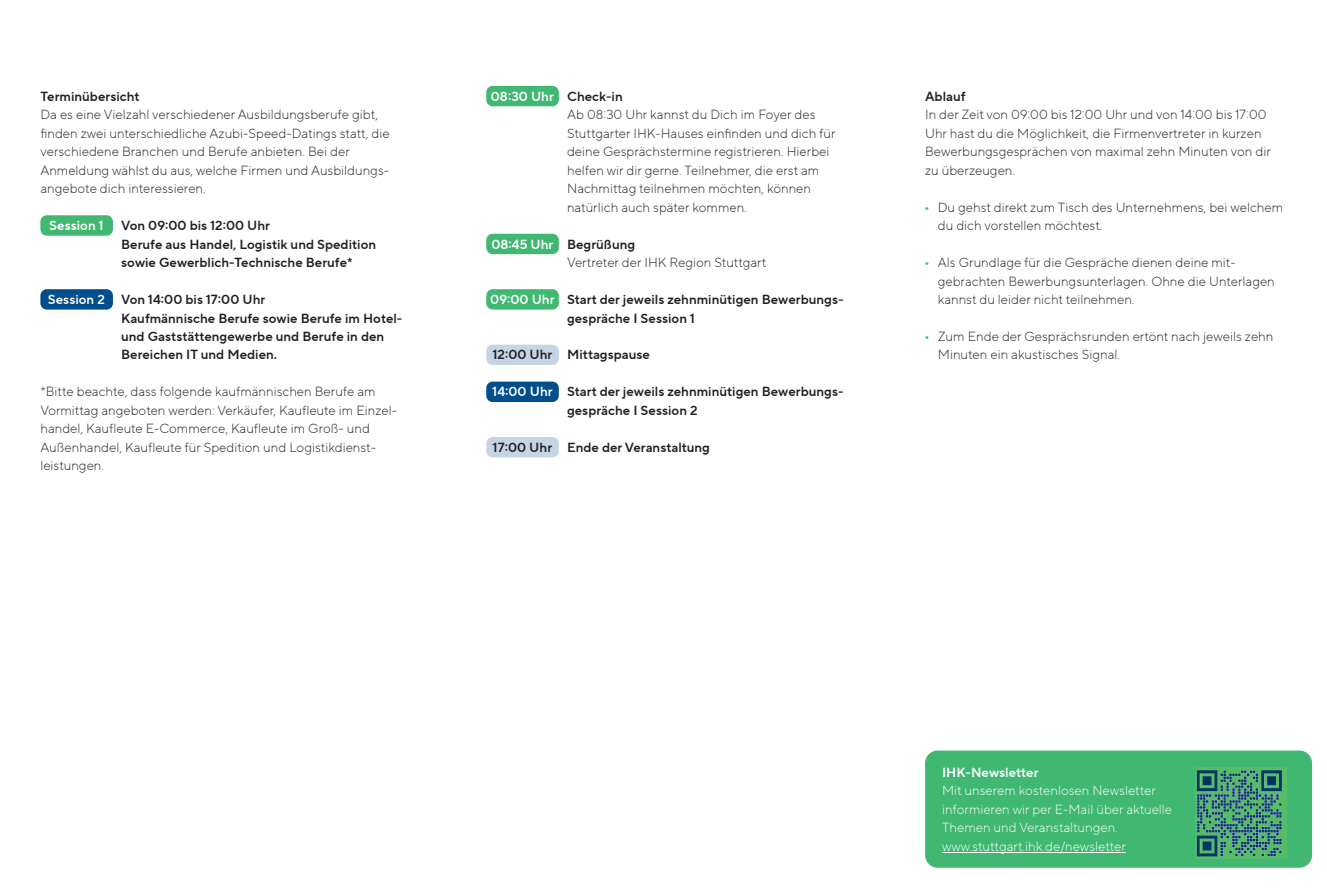
<style>
.page{position:relative;width:1327px;height:893px;background:#fff}
.page>*{position:absolute;margin:0;border:0;box-sizing:border-box;transform-origin:0 0}
.Fließtext{font:300 13.2px/18.5px "TT Norms Pro";letter-spacing:.005em;color:#231f20}
.Fließtext__halbe_Lee{font:300 13.2px/18.5px "TT Norms Pro";letter-spacing:.005em;color:#231f20}
.Fließtext__halbe_Lee-2{font:13.2px/18.5px "TT Norms Pro Dm Bd";letter-spacing:.005em;color:#231f20}
.Fließtext_weiß{font:300 13.2px/18.5px "TT Norms Pro";letter-spacing:.005em;color:#fff}
.Zeitbutton_Programm{font:13.2px "TT Norms Pro Dm Bd";letter-spacing:.005em;color:#fff}
.Fließtext-2{font:13.2px "TT Norms Pro Dm Bd";letter-spacing:.005em;color:#231f20}
.Zeitbutton_Programm-2{font:13.2px "TT Norms Pro Dm Bd";letter-spacing:.005em;color:#231f20}
.s1{font-family:"TT Norms Pro Dm Bd";font-weight:400}
.s2{font-family:"Myriad Pro";font-weight:400;color:#40b872}
</style>
<div class="page">
<div style="left:486px;top:86px;width:73px;height:20px;background:#40b872;border-radius:6px"></div>
<div style="left:486px;top:234px;width:73px;height:20px;background:#40b872;border-radius:6px"></div>
<div style="left:486px;top:289px;width:73px;height:21px;background:#40b872;border-radius:6px"></div>
<div style="left:486px;top:345px;width:73px;height:20px;background:#c5d5e5;border-radius:6px"></div>
<div style="left:486px;top:382px;width:73px;height:20px;background:#004f8c;border-radius:6px"></div>
<div style="left:486px;top:437px;width:73px;height:20px;background:#c5d5e5;border-radius:6px"></div>
<div style="left:40px;top:215px;width:73px;height:21px;background:#40b872;border-radius:6px"></div>
<div style="left:40px;top:289px;width:73px;height:21px;background:#004f8c;border-radius:6px"></div>
<div style="left:925px;top:750px;width:387px;height:118px;background:#40b872;border-radius:13px"></div>
<hr style="left:942px;top:852px;width:183px;height:1px;background:#fff">
<img style="left:1195px;top:768px;width:91px;height:90px">
<p class="Fließtext-2" style="left:40px;top:86px;width:101px">Terminübersicht</p>
<p class="Fließtext" style="left:40px;top:105px;width:339px">Da es eine Vielzahl verschiedener Ausbildungsberufe gibt,</p>
<p class="Fließtext" style="left:40px;top:124px;width:351px">finden zwei unterschiedliche Azubi-Speed-Datings statt, die verschiedene Branchen und Berufe anbieten. Bei der</p>
<p class="Fließtext" style="left:40px;top:161px;width:350px">Anmeldung wählst du aus, welche Firmen und Ausbildungs-</p>
<p class="Fließtext" style="left:40px;top:179px;width:167px">angebote dich interessieren.</p>
<p class="Zeitbutton_Programm" style="left:49px;top:216px;width:56px">Session 1</p>
<p class="Fließtext__halbe_Lee-2" style="left:121px;top:216px;width:256px">Von 09:00 bis 12:00 Uhr<br>Berufe aus Handel, Logistik und Spedition sowie Gewerblich-Technische Berufe*</p>
<p class="Zeitbutton_Programm" style="left:48px;top:290px;width:58px">Session 2</p>
<p class="Fließtext__halbe_Lee-2" style="left:121px;top:290px;width:283px">Von 14:00 bis 17:00 Uhr<br>Kaufmännische Berufe sowie Berufe im Hotel&shy;und Gaststättengewerbe und Berufe in den Bereichen IT und Medien.</p>
<p class="Fließtext" style="left:40px;top:382px;width:337px">*Bitte beachte, dass folgende kaufmännischen Berufe am</p>
<p class="Fließtext" style="left:40px;top:401px;width:358px">Vormittag angeboten werden: Verkäufer, Kaufleute im Einzel&shy;handel, Kaufleute E-Commerce, Kaufleute im Groß- und<br>Außenhandel, Kaufleute für Spedition und Logistikdienst-</p>
<p class="Fließtext" style="left:40px;top:456px;width:65px">leistungen.</p>
<p class="Zeitbutton_Programm" style="left:491px;top:86px;width:64px">08:30 Uhr</p>
<p class="Fließtext__halbe_Lee" style="left:567px;top:87px;width:270px"><span class="s1">Check-in<br></span>Ab 08:30 Uhr kannst du Dich im Foyer des Stuttgarter IHK-Hauses einfinden und dich für deine Gesprächstermine registrieren. Hierbei helfen wir dir gerne. Teilnehmer, die erst am Nachmittag teilnehmen möchten, können natürlich auch später kommen.</p>
<p class="Zeitbutton_Programm" style="left:491px;top:234px;width:64px">08:45 Uhr</p>
<p class="Fließtext__halbe_Lee" style="left:567px;top:235px;width:201px"><span class="s1">Begrüßung<br></span>Vertreter der IHK Region Stuttgart</p>
<p class="Zeitbutton_Programm" style="left:490px;top:290px;width:66px">09:00 Uhr</p>
<p class="Fließtext__halbe_Lee-2" style="left:567px;top:290px;width:278px">Start der jeweils zehnminütigen Bewerbungs&shy;gespräche I Session 1</p>
<p class="Zeitbutton_Programm-2" style="left:492px;top:345px;width:62px">12:00 Uhr</p>
<p class="Fließtext__halbe_Lee-2" style="left:567px;top:346px;width:84px">Mittagspause</p>
<p class="Zeitbutton_Programm" style="left:492px;top:382px;width:62px">14:00 Uhr</p>
<p class="Fließtext__halbe_Lee-2" style="left:567px;top:383px;width:278px">Start der jeweils zehnminütigen Bewerbungs&shy;gespräche I Session 2</p>
<p class="Zeitbutton_Programm-2" style="left:493px;top:438px;width:61px">17:00 Uhr</p>
<p class="Fließtext__halbe_Lee-2" style="left:567px;top:438px;width:144px">Ende der Veranstaltung</p>
<p class="Fließtext-2" style="left:925px;top:86px;width:42px">Ablauf</p>
<p class="Fließtext" style="left:925px;top:105px;width:347px">In der Zeit von 09:00 bis 12:00 Uhr und von 14:00 bis 17:00<br>Uhr hast du die Möglichkeit, die Firmenvertreter in kurzen Bewerbungsgesprächen von maximal zehn Minuten von dir zu überzeugen.</p>
<p class="Fließtext__halbe_Lee" style="left:938px;top:198px;width:347px;text-indent:-13px"><span class="s2">•</span> Du gehst direkt zum Tisch des Unternehmens, bei welchem du dich vorstellen möchtest.</p>
<p class="Fließtext__halbe_Lee" style="left:938px;top:253px;width:338px;text-indent:-13px"><span class="s2">•</span> Als Grundlage für die Gespräche dienen deine mit&shy;gebrachten Bewerbungsunterlagen. Ohne die Unterlagen kannst du leider nicht teilnehmen.</p>
<p class="Fließtext__halbe_Lee" style="left:938px;top:327px;width:337px;text-indent:-13px"><span class="s2">•</span> Zum Ende der Gesprächsrunden ertönt nach jeweils zehn<br>Minuten ein akustisches Signal.</p>
<p class="Fließtext_weiß" style="left:942px;top:763px;width:231px"><span class="s1">IHK-Newsletter<br></span>Mit unserem kostenlosen Newsletter informieren wir per E-Mail über aktuelle<br>Themen und Veranstaltungen. www.stuttgart.ihk.de/newsletter</p>
</div>
